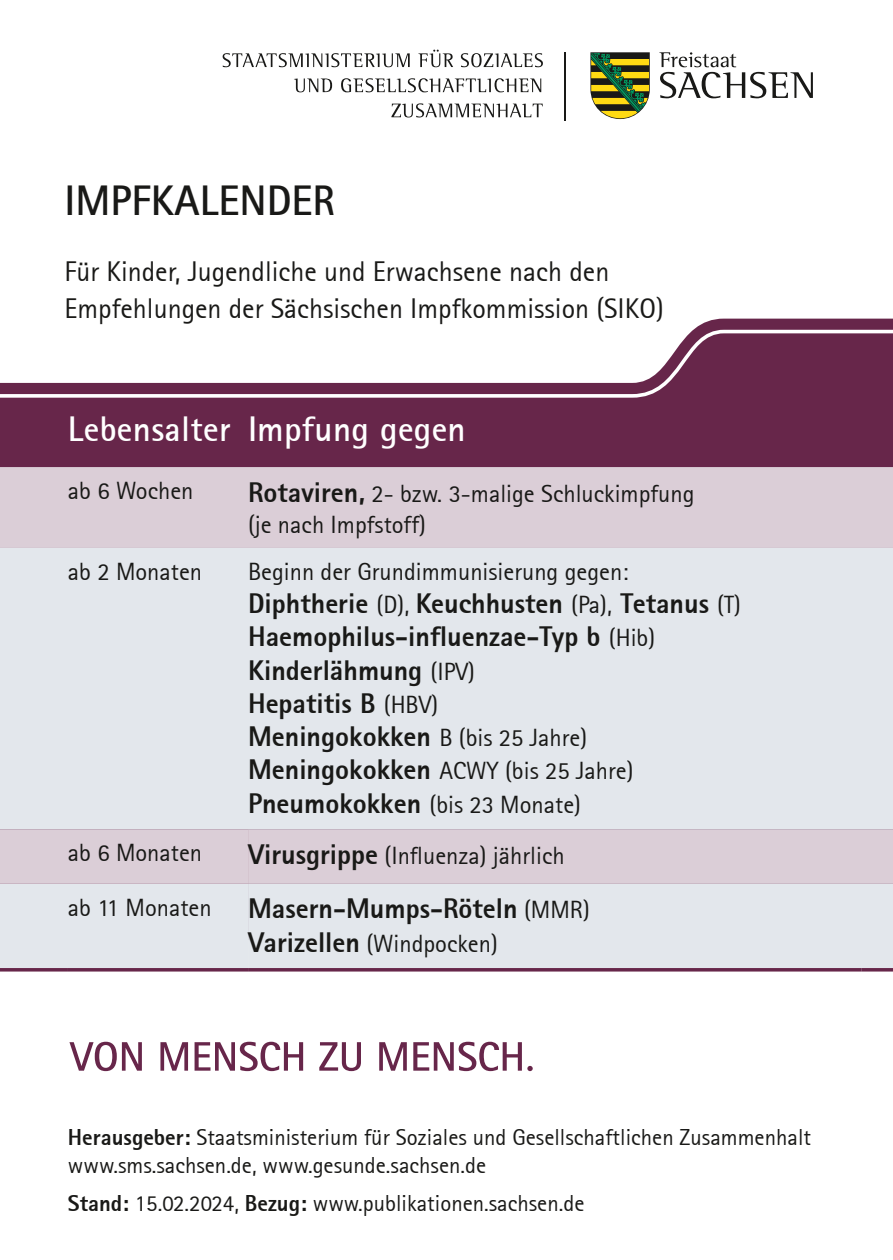
<style>
.page{position:relative;width:893px;height:1260px;background:#fff}
.page>*{position:absolute;margin:0;border:0;box-sizing:border-box;transform-origin:0 0}
.t1{font:700 42px "Rotis Sans Serif";color:#191917}
.t2{font:700 35px "Rotis Sans Serif";letter-spacing:.01em;color:#fff}
.t3{font:800 28px/33.2px "Rotis Sans Serif";color:#191917}
.t4{font:28px/36.8px "Rotis Sans Serif";color:#191917}
.t5{font:24.5px/31.5px "Rotis Sans Serif";color:#191917}
.t6{font:22.75px/28px "Rotis Sans Serif";color:#191917}
.s1{font-weight:800;font-size:28px}
.s2{font-weight:400;font-size:24.5px}
.s3{font-weight:800}
</style>
<div class="page">
<div style="left:0;top:398px;width:893px;height:69px;background:#67264a"></div>
<svg style="left:0;top:318px;width:893px;height:80px"></svg>
<svg style="left:659px;top:52px;width:154px;height:46px"></svg>
<svg style="left:590px;top:52px;width:60px;height:67px;background:#747d38"></svg>
<hr style="left:565px;top:52px;width:1px;height:68px;background:#191917">
<svg style="left:223px;top:53px;width:187px;height:14px"></svg>
<svg style="left:418px;top:50px;width:35px;height:17px"></svg>
<svg style="left:461px;top:53px;width:8px;height:14px"></svg>
<svg style="left:471px;top:53px;width:11px;height:14px"></svg>
<svg style="left:484px;top:53px;width:59px;height:14px"></svg>
<svg style="left:294px;top:79px;width:38px;height:13px"></svg>
<svg style="left:341px;top:78px;width:200px;height:14px"></svg>
<svg style="left:391px;top:103px;width:152px;height:14px"></svg>
<svg style="left:69px;top:1042px;width:73px;height:29px"></svg>
<svg style="left:160px;top:1042px;width:28px;height:29px"></svg>
<svg style="left:195px;top:1042px;width:108px;height:29px"></svg>
<svg style="left:319px;top:1042px;width:42px;height:29px"></svg>
<svg style="left:379px;top:1042px;width:28px;height:29px"></svg>
<svg style="left:413px;top:1042px;width:120px;height:29px"></svg>
<div style="left:0;top:467px;width:893px;height:81px;background:#dbced7"></div>
<svg style="left:0;top:548px;width:893px;height:420px;background:#e1e3e9"></svg>
<div style="left:0;top:830px;width:248px;height:54px;background:#dbced7"></div>
<div style="left:248px;top:884px;width:645px;height:84px;background:#e3e7ec"></div>
<svg style="left:0;top:968px;width:68px;height:4px"></svg>
<svg style="left:68px;top:968px;width:180px;height:4px"></svg>
<svg style="left:248px;top:968px;width:613px;height:4px;background:#79405f"></svg>
<svg style="left:861px;top:968px;width:32px;height:4px"></svg>
<h1 class="t1" style="left:64px;top:174px;width:272px">IMPFKALENDER</h1>
<p class="t4" style="left:64px;top:253px;width:601px">Für Kinder, Jugendliche und Erwachsene nach den<br>Empfehlungen der Sächsischen Impfkommission (SIKO)</p>
<h2 class="t2" style="left:68px;top:407px;width:399px">Lebensalter Impfung gegen</h2>
<p class="t5" style="left:68px;top:475px;width:127px">ab 6 Wochen</p>
<p class="t5" style="left:248px;top:477px;width:448px"><span class="s1">Rotaviren,</span> 2- bzw. 3-malige Schluckimpfung (je nach Impfstoff)</p>
<p class="t5" style="left:68px;top:556px;width:136px">ab 2 Monaten</p>
<p class="t5" style="left:248px;top:556px;width:382px">Beginn der Grundimmunisierung gegen:</p>
<p class="t3" style="left:248px;top:587px;width:494px">Diphtherie <span class="s2">(D),</span> Keuchhusten <span class="s2">(Pa),</span> Tetanus <span class="s2">(T)<br></span>Haemophilus-influenzae-Typ b <span class="s2">(Hib)<br></span>Kinderlähmung <span class="s2">(IPV)<br></span>Hepatitis B <span class="s2">(HBV)<br></span>Meningokokken <span class="s2">B (bis 25 Jahre)</span></p>
<p class="t5" style="left:248px;top:754px;width:387px;line-height:33.2px"><span class="s1">Meningokokken</span> ACWY (bis 25 Jahre)<br><span class="s1">Pneumokokken</span> (bis 23 Monate)</p>
<p class="t5" style="left:68px;top:837px;width:136px">ab 6 Monaten</p>
<p class="t5" style="left:248px;top:840px;width:318px"><span class="s1">Virusgrippe</span> (Influenza) jährlich</p>
<p class="t5" style="left:68px;top:891px;width:145px">ab 11 Monaten</p>
<p class="t3" style="left:248px;top:892px;width:343px">Masern-Mumps-Röteln <span class="s2">(MMR)</span></p>
<p class="t5" style="left:248px;top:927px;width:251px"><span class="s1">Varizellen</span> (Windpocken)</p>
<p class="t6" style="left:68px;top:1124px;width:745px"><span class="s3">Herausgeber:</span> Staatsministerium für Soziales und Gesellschaftlichen Zusammenhalt www.sms.sachsen.de, www.gesunde.sachsen.de</p>
<p class="t6" style="left:68px;top:1190px;width:518px"><span class="s3">Stand:</span> 15.02.2024, <span class="s3">Bezug:</span> www.publikationen.sachsen.de</p>
</div>
